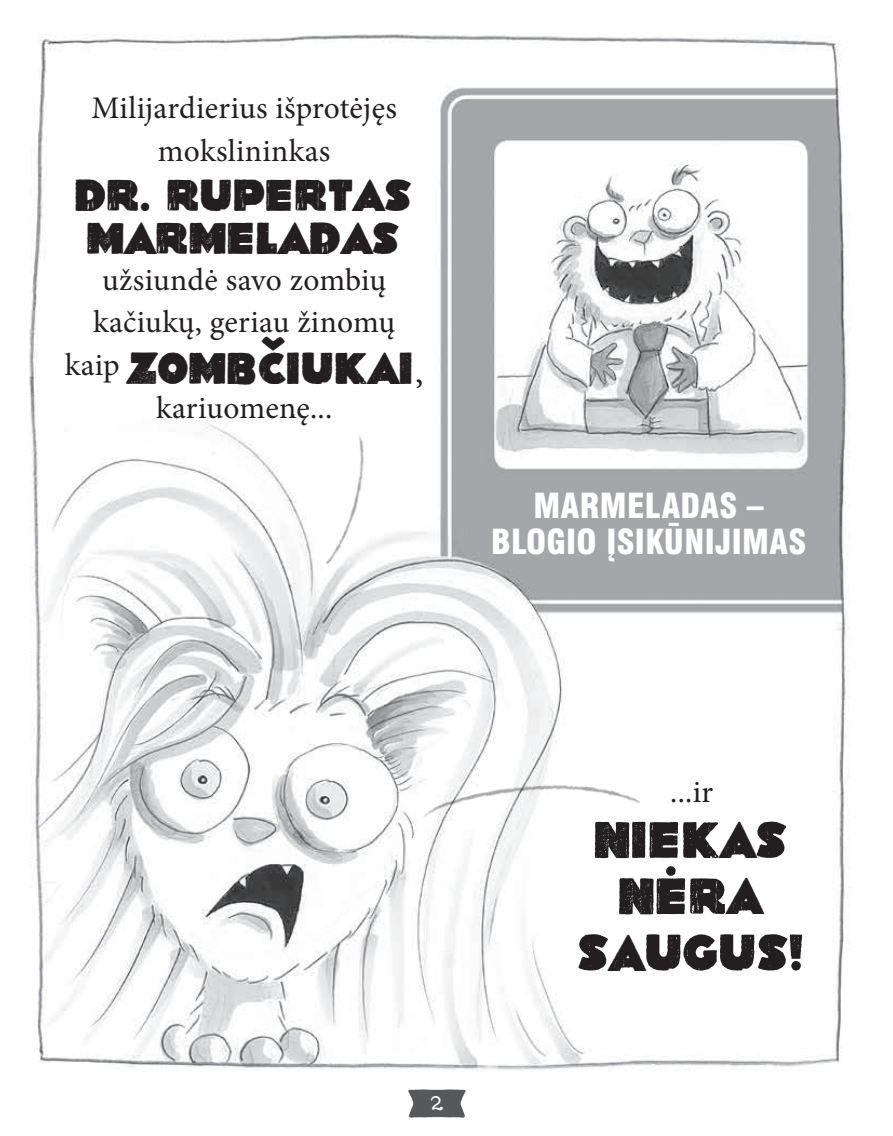
<style>
.page{position:relative;width:893px;height:1136px;background:#fff}
.page>*{position:absolute;margin:0;border:0;box-sizing:border-box;transform-origin:0 0}
.t1{font:51.75px/56.2px "Elo";letter-spacing:.01em;color:#231f20;text-align:center}
.t2{font:45px/42.8px "Elo";letter-spacing:.01em;color:#231f20}
.t3{font:900 condensed 33.75px/36px "Helvetica LT";letter-spacing:.01em;color:#fff;text-align:center}
.t4{font:31.5px/42.8px "Minion Pro";letter-spacing:.01em;color:#231f20;text-align:center}
.t5{font:19.8px "Typewriter Revo";color:#fff}
.s1{font-family:"Minion Pro";font-size:36px}
</style>
<div class="page">
<svg style="left:408px;top:1089px;width:58px;height:28px;background:#6c6d6e"></svg>
<img style="left:29px;top:34px;width:822px;height:1036px">
<img style="left:308px;top:423px;width:80px;height:155px">
<img style="left:403px;top:733px;width:246px;height:147px">
<p class="t4" style="left:91px;top:87px;width:307px">Milijardierius išprotėjęs mokslininkas</p>
<h2 class="t2" style="left:76px;top:174px;width:338px">DR. RUPERTAS<br>MARMELADAS</h2>
<p class="t4" style="left:93px;top:258px;width:304px;text-align:left">užsiundė savo zombių kačiukų, geriau žinomų</p>
<h2 class="t2" style="left:65px;top:347px;width:360px"><sup>kaip</sup> ZOMBČIUKAI<span class="s1">,</span></h2>
<p class="t4" style="left:156px;top:386px;width:178px">kariuomenę...</p>
<p class="t3" style="left:491px;top:487px;width:316px">MARMELADAS –<br>BLOGIO ĮSIKŪNIJIMAS</p>
<p class="t5" style="left:430px;top:1092px;width:15px">2</p>
<p class="t4" style="left:670px;top:770px;width:44px">...ir</p>
<h1 class="t1" style="left:579px;top:811px;width:227px">NIEKAS<br>NĖRA<br>SAUGUS!</h1>
</div>
